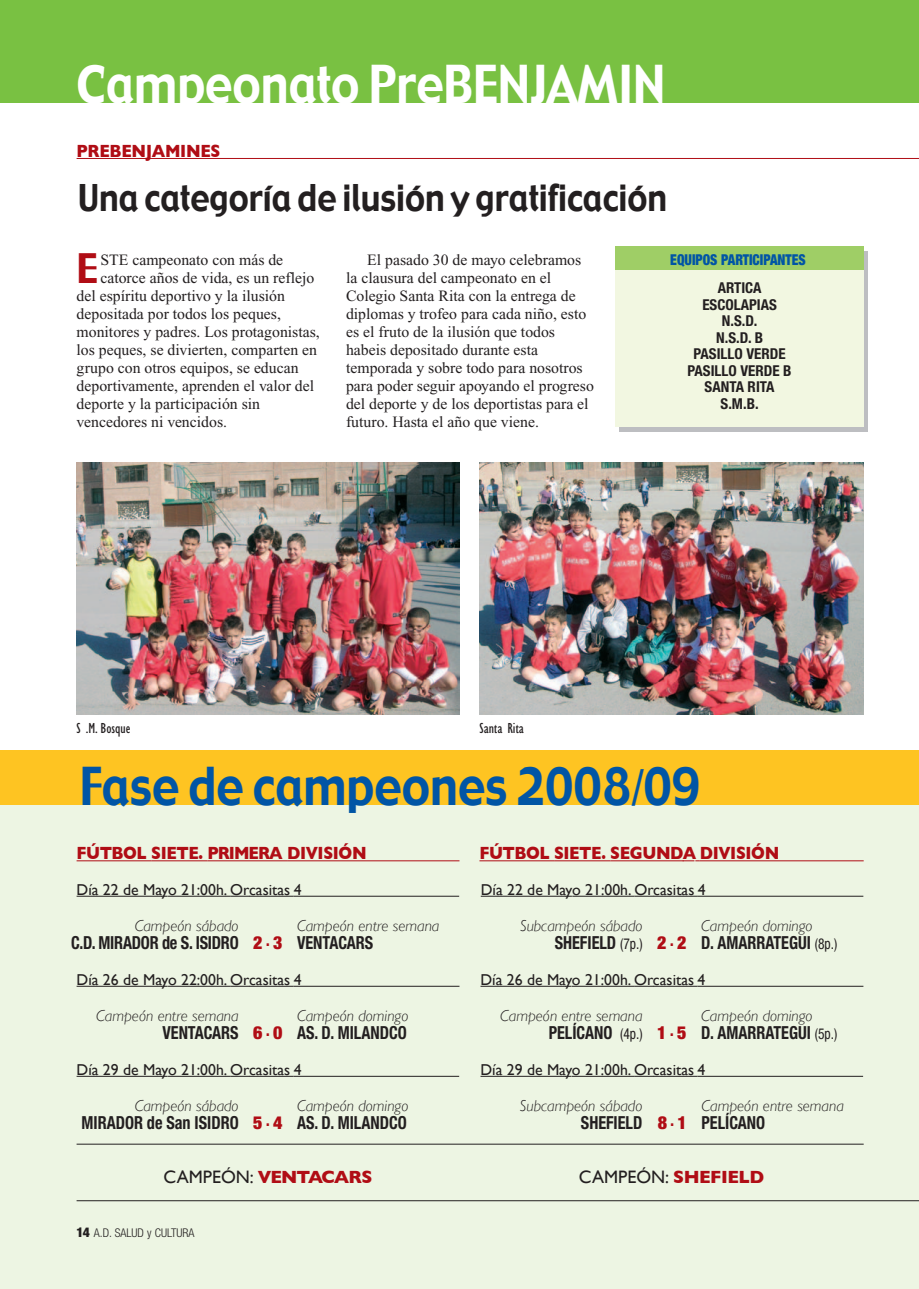
<style>
.page{position:relative;width:919px;height:1289px;background:#fff}
.page>*{position:absolute;margin:0;border:0;box-sizing:border-box;transform-origin:0 0}
.t1{font:51px "Gadget";color:#0155a5;scale:.9 1}
.t2{font:51px "Gadget";color:#fff;scale:.9 1}
.t3{font:39.75px "Gadget";color:#b00d15}
.t4{font:36px "Gadget";color:#231f20;scale:.9 1}
.t5{font:700 condensed 18px "Helvetica Neue";color:#231f20;scale:.9 1}
.t6{font:700 18px "Gill Sans";letter-spacing:-.025em;color:#b00d15;scale:.9 1}
.t7{font:900 condensed 18px "Helvetica Neue";color:#b00d15}
.t8{font:700 18px "Gill Sans";letter-spacing:-.055em;color:#b00d15}
.t9{font:18px "Gill Sans";color:#231f20}
.t10{font:15.75px/18px "Times New Roman";color:#231f20}
.t11{font:italic 300 15.75px "Gill Sans";color:#231f20}
.t12{font:15.75px "Gill Sans";color:#231f20}
.t13{font:700 condensed 15px/16.5px "Helvetica Neue";color:#231f20;text-align:center}
.t14{font:900 condensed 15px/28.7px "Helvetica Neue";color:#0155a5;text-align:center;scale:.9 1}
.t15{font:condensed 15px "Gill Sans";color:#231f20}
.t16{font:300 condensed 12px "Helvetica Neue";color:#231f20}
.s1{font-weight:700;color:#231f20}
.s2{font-family:"Gill Sans";font-style:italic}
.s3{font-weight:400;font-size:15px}
.s4{font-weight:400;color:#231f20}
.s5{font-weight:700;color:#b00d15}
.s6{font-weight:900;font-size:13.5px}
</style>
<div class="page">
<div style="left:0;top:805px;width:918px;height:483px;background:#edf5e3"></div>
<div style="left:0;top:0;width:918px;height:103px;background:#79c142"></div>
<div style="left:0;top:751px;width:918px;height:54px;background:#fec422"></div>
<hr style="left:77px;top:860px;width:70px;height:1px;background:#b00d15">
<hr style="left:151px;top:860px;width:52px;height:1px;background:#b00d15">
<hr style="left:207px;top:860px;width:76px;height:1px;background:#b00d15">
<hr style="left:287px;top:860px;width:172px;height:1px;background:#b00d15">
<hr style="left:77px;top:895px;width:85px;height:1px;background:#231f20">
<hr style="left:168px;top:895px;width:59px;height:1px;background:#231f20">
<svg style="left:227px;top:895px;width:22px;height:1px"></svg>
<hr style="left:249px;top:895px;width:41px;height:1px;background:#231f20">
<hr style="left:293px;top:895px;width:166px;height:1px;background:#231f20">
<hr style="left:480px;top:895px;width:86px;height:1px;background:#231f20">
<hr style="left:572px;top:895px;width:59px;height:1px;background:#231f20">
<svg style="left:631px;top:895px;width:22px;height:1px"></svg>
<hr style="left:653px;top:895px;width:44px;height:1px;background:#231f20">
<hr style="left:697px;top:895px;width:166px;height:1px;background:#231f20">
<hr style="left:77px;top:985px;width:85px;height:1px;background:#231f20">
<hr style="left:168px;top:985px;width:59px;height:1px;background:#231f20">
<svg style="left:227px;top:985px;width:22px;height:1px"></svg>
<hr style="left:249px;top:985px;width:41px;height:1px;background:#231f20">
<hr style="left:293px;top:985px;width:166px;height:1px;background:#231f20">
<hr style="left:77px;top:1075px;width:85px;height:1px;background:#231f20">
<hr style="left:168px;top:1075px;width:59px;height:1px;background:#231f20">
<svg style="left:227px;top:1075px;width:22px;height:1px"></svg>
<hr style="left:249px;top:1075px;width:41px;height:1px;background:#231f20">
<hr style="left:293px;top:1075px;width:166px;height:1px;background:#231f20">
<hr style="left:479px;top:860px;width:70px;height:1px;background:#b00d15">
<hr style="left:554px;top:860px;width:52px;height:1px;background:#b00d15">
<hr style="left:610px;top:860px;width:73px;height:1px;background:#b00d15">
<svg style="left:682px;top:860px;width:17px;height:1px"></svg>
<hr style="left:699px;top:860px;width:164px;height:1px;background:#b00d15">
<hr style="left:480px;top:985px;width:86px;height:1px;background:#231f20">
<hr style="left:572px;top:985px;width:59px;height:1px;background:#231f20">
<svg style="left:631px;top:985px;width:22px;height:1px"></svg>
<hr style="left:653px;top:985px;width:44px;height:1px;background:#231f20">
<hr style="left:697px;top:985px;width:166px;height:1px;background:#231f20">
<hr style="left:480px;top:1075px;width:86px;height:1px;background:#231f20">
<hr style="left:572px;top:1075px;width:59px;height:1px;background:#231f20">
<svg style="left:631px;top:1075px;width:22px;height:1px"></svg>
<hr style="left:653px;top:1075px;width:44px;height:1px;background:#231f20">
<hr style="left:697px;top:1075px;width:166px;height:1px;background:#231f20">
<img style="left:479px;top:463px;width:384px;height:252px">
<hr style="left:77px;top:1143px;width:786px;height:1px;background:#231f20">
<hr style="left:77px;top:1200px;width:841px;height:1px;background:#231f20">
<img style="left:77px;top:463px;width:382px;height:252px">
<hr style="left:77px;top:158px;width:841px;height:1px;background:#b00d15">
<div style="left:619px;top:251px;width:248px;height:181px;background:#bdbec1"></div>
<div style="left:615px;top:265px;width:248px;height:162px;background:#f2f7e1"></div>
<div style="left:615px;top:247px;width:248px;height:23px;background:#9fce66"></div>
<p class="t2" style="left:77px;top:52px;width:655px">Campeonato PreBENJAMIN</p>
<p class="t6" style="left:77px;top:140px;width:161px">PREBENJAMINES</p>
<p class="t4" style="left:78px;top:175px;width:656px">Una categoría de ilusión y gratificación</p>
<p class="t3" style="left:77px;top:243px;width:23px">E</p>
<p class="t10" style="left:100px;top:252px;width:184px">STE campeonato con más de</p>
<p class="t10" style="left:100px;top:270px;width:215px">catorce años de vida, es un reflejo</p>
<p class="t10" style="left:77px;top:288px;width:210px">del espíritu deportivo y la ilusión</p>
<p class="t10" style="left:77px;top:306px;width:206px">depositada por todos los peques,</p>
<p class="t10" style="left:77px;top:324px;width:245px">monitores y padres. Los protagonistas,</p>
<p class="t10" style="left:77px;top:342px;width:242px">los peques, se divierten, comparten en</p>
<p class="t10" style="left:77px;top:360px;width:223px">grupo con otros equipos, se educan</p>
<p class="t10" style="left:77px;top:378px;width:239px">deportivamente, aprenden el valor del</p>
<p class="t10" style="left:77px;top:396px;width:185px">deporte y la participación sin</p>
<p class="t10" style="left:77px;top:414px;width:152px">vencedores ni vencidos.</p>
<p class="t10" style="left:346px;top:252px;width:249px;text-indent:21px">El pasado 30 de mayo celebramos la clausura del campeonato en el Colegio Santa Rita con la entrega de diplomas y trofeo para cada niño, esto es el fruto de la ilusión que todos habeis depositado durante esta temporada y sobre todo para nosotros para poder seguir apoyando el progreso del deporte y de los deportistas para el futuro. Hasta el año que viene.</p>
<p class="t14" style="left:670px;top:246px;width:152px">EQUIPOS PARTICIPANTES<br><span class="s1">ARTICA</span></p>
<p class="t13" style="left:687px;top:298px;width:105px">ESCOLAPIAS<br>N.S.D.<br>N.S.D. B<br>PASILLO VERDE<br>PASILLO VERDE B<br>SANTA RITA<br>S.M.B.</p>
<p class="t15" style="left:77px;top:722px;width:56px">S .M. Bosque</p>
<p class="t15" style="left:479px;top:722px;width:46px">Santa Rita</p>
<p class="t1" style="left:80px;top:754px;width:691px">Fase de campeones 2008<span class="s2">/</span>09</p>
<p class="t6" style="left:77px;top:842px;width:324px">FÚTBOL SIETE. PRIMERA DIVISIÓN</p>
<p class="t12" style="left:77px;top:880px;width:226px">Día 22 de Mayo 21:00h. Orcasitas 4</p>
<p class="t12" style="left:480px;top:880px;width:226px">Día 22 de Mayo 21:00h. Orcasitas 4</p>
<p class="t11" style="left:135px;top:917px;width:105px">Campeón sábado</p>
<p class="t5" style="left:71px;top:936px;width:188px">C.D. MIRADOR de S. ISIDRO</p>
<p class="t12" style="left:77px;top:970px;width:226px">Día 26 de Mayo 22:00h. Orcasitas 4</p>
<p class="t11" style="left:96px;top:1007px;width:144px">Campeón entre semana</p>
<p class="t5" style="left:162px;top:1026px;width:86px">VENTACARS</p>
<p class="t12" style="left:77px;top:1060px;width:226px">Día 29 de Mayo 21:00h. Orcasitas 4</p>
<p class="t11" style="left:135px;top:1097px;width:105px">Campeón sábado</p>
<p class="t5" style="left:81px;top:1116px;width:176px">MIRADOR de San ISIDRO</p>
<p class="t6" style="left:479px;top:842px;width:335px">FÚTBOL SIETE. SEGUNDA DIVISIÓN</p>
<p class="t11" style="left:297px;top:917px;width:144px">Campeón entre semana</p>
<p class="t5" style="left:297px;top:936px;width:86px">VENTACARS</p>
<p class="t11" style="left:520px;top:917px;width:124px">Subcampeón sábado</p>
<p class="t5" style="left:554px;top:936px;width:99px">SHEFIELD <span class="s3">(7p.)</span></p>
<p class="t12" style="left:480px;top:970px;width:226px">Día 26 de Mayo 21:00h. Orcasitas 4</p>
<p class="t11" style="left:500px;top:1007px;width:144px">Campeón entre semana</p>
<p class="t5" style="left:548px;top:1026px;width:106px">PELÍCANO <span class="s3">(4p.)</span></p>
<p class="t12" style="left:480px;top:1060px;width:226px">Día 29 de Mayo 21:00h. Orcasitas 4</p>
<p class="t11" style="left:520px;top:1097px;width:124px">Subcampeón sábado</p>
<p class="t5" style="left:581px;top:1116px;width:70px">SHEFIELD</p>
<p class="t11" style="left:701px;top:917px;width:113px">Campeón domingo</p>
<p class="t5" style="left:701px;top:936px;width:153px">D. AMARRATEGUI <span class="s3">(8p.)</span></p>
<p class="t7" style="left:253px;top:936px;width:31px">2<sup>.</sup>3</p>
<p class="t7" style="left:657px;top:936px;width:31px">2<sup>.</sup>2</p>
<p class="t11" style="left:297px;top:1007px;width:113px">Campeón domingo</p>
<p class="t5" style="left:297px;top:1026px;width:123px">AS. D. MILANDCO</p>
<p class="t11" style="left:701px;top:1007px;width:113px">Campeón domingo</p>
<p class="t5" style="left:701px;top:1026px;width:153px">D. AMARRATEGUI <span class="s3">(5p.)</span></p>
<p class="t7" style="left:253px;top:1026px;width:31px">6<sup>.</sup>0</p>
<p class="t7" style="left:657px;top:1026px;width:31px">1<sup>.</sup>5</p>
<p class="t11" style="left:297px;top:1097px;width:113px">Campeón domingo</p>
<p class="t5" style="left:297px;top:1116px;width:123px">AS. D. MILANDCO</p>
<p class="t11" style="left:701px;top:1097px;width:144px">Campeón entre semana</p>
<p class="t5" style="left:701px;top:1116px;width:72px">PELÍCANO</p>
<p class="t7" style="left:657px;top:1116px;width:31px">8<sup>.</sup>1</p>
<p class="t7" style="left:253px;top:1116px;width:31px">5<sup>.</sup>4</p>
<p class="t8" style="left:163px;top:1166px;width:210px"><span class="s4">CAMPEÓN:</span> VENTACARS</p>
<p class="t9" style="left:579px;top:1166px;width:187px">CAMPEÓN: <span class="s5">SHEFIELD</span></p>
<p class="t16" style="left:77px;top:1228px;width:119px"><span class="s6">14</span> A.D. SALUD y CULTURA</p>
</div>
